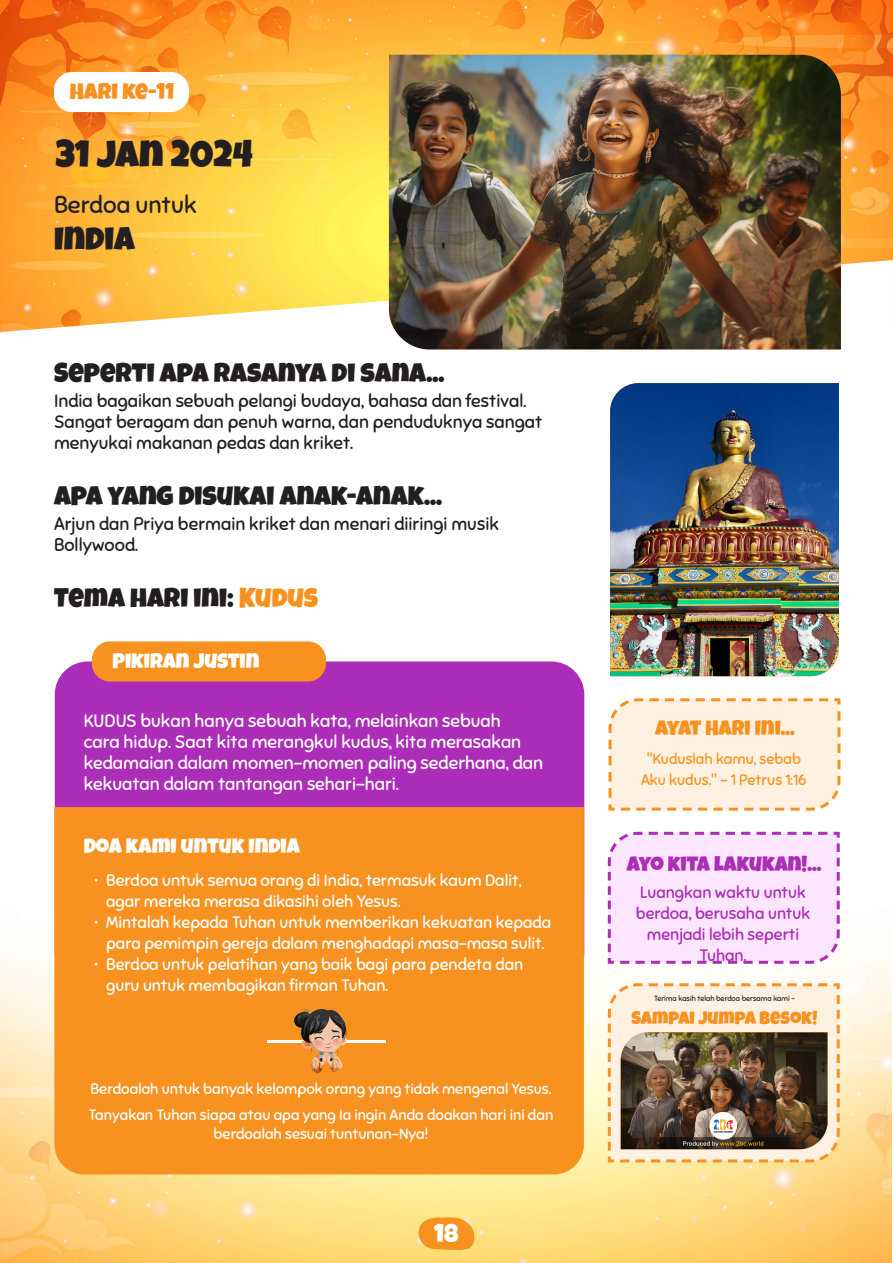
<style>
.page{position:relative;width:893px;height:1263px;background:#fff}
.page>*{position:absolute;margin:0;border:0;box-sizing:border-box;transform-origin:0 0}
.Date{font:37.5px "Luckiest Guy";color:#231f20}
.City_Name{font:33px "Luckiest Guy";color:#231f20}
.Header_3{font:27px "Luckiest Guy";color:#231f20}
.t1{font:25.5px "Luckiest Guy";color:#fff}
.Praying_for{font:24px "Sniglet";color:#231f20}
.Header_3-2{font:22.5px "Luckiest Guy";color:#f79220}
.Justin_s_thoughts{font:21px "Luckiest Guy";color:#fff}
.Today_s_Verse{font:21px "Luckiest Guy";color:#ac2db7}
.Today_s_Verse-2{font:21px "Luckiest Guy";color:#f79220}
.t2{font:18px/21px "Sniglet";color:#231f20}
.t3{font:18px/21px "Sniglet";color:#fff}
.Today_s_Verse-3{font:18px "Luckiest Guy";color:#f79220}
.t4{font:16.5px/21px "Sniglet";color:#fff}
.Bible_Verse_2{font:16.5px/21px "Sniglet";color:#ac2db7;text-align:center}
.t5{font:15px/25.5px "Sniglet";color:#fff}
.Bible_Verse_2-2{font:15px/21px "Sniglet";color:#f79220;text-align:center}
.Bible_Verse_2-3{font:7.5px "Sniglet";color:#231f20}
.s1{color:#f79220}
</style>
<div class="page">
<img style="left:0;top:739px;width:891px;height:524px">
<svg style="left:415px;top:1215px;width:61px;height:37px;background:#f9aa40"></svg>
<img style="left:0;top:0;width:892px;height:332px">
<div style="left:55px;top:661px;width:529px;height:146px;background:#ac2db7"></div>
<img style="left:389px;top:55px;width:452px;height:294px">
<div style="left:54px;top:72px;width:135px;height:40px;background:#fff;border-radius:18px"></div>
<div style="left:92px;top:641px;width:234px;height:40px;background:#f79220;border-radius:18px"></div>
<div style="left:54px;top:807px;width:530px;height:367px;background:#f79220"></div>
<hr style="left:267px;top:1040px;width:118px;height:2px;background:#fff">
<img style="left:294px;top:1009px;width:53px;height:64px">
<img style="left:610px;top:383px;width:229px;height:293px">
<svg style="left:607px;top:698px;width:235px;height:114px;background:#feeddb"></svg>
<svg style="left:606px;top:830px;width:235px;height:135px;background:#f9dffb"></svg>
<svg style="left:606px;top:982px;width:235px;height:182px;background:#fde8ce"></svg>
<img style="left:621px;top:1032px;width:206px;height:117px">
<svg style="left:892px;top:0;width:1px;height:261px"></svg>
<p class="Header_3-2" style="left:70px;top:76px;width:106px">HARI KE-11</p>
<p class="Date" style="left:56px;top:129px;width:199px">31 JAN 2024</p>
<p class="Praying_for" style="left:54px;top:191px;width:144px">Berdoa untuk</p>
<p class="City_Name" style="left:54px;top:217px;width:82px">INDIA</p>
<p class="Header_3" style="left:54px;top:355px;width:392px">SEPERTI APA RASANYA DI SANA...</p>
<p class="t2" style="left:54px;top:391px;width:490px">India bagaikan sebuah pelangi budaya, bahasa dan festival.<br>Sangat beragam dan penuh warna, dan penduduknya sangat menyukai makanan pedas dan kriket.</p>
<p class="Header_3" style="left:54px;top:478px;width:389px">APA YANG DISUKAI ANAK-ANAK...</p>
<p class="t2" style="left:54px;top:514px;width:446px">Arjun dan Priya bermain kriket dan menari diiringi musik<br>Bollywood.</p>
<p class="Header_3" style="left:54px;top:580px;width:266px">TEMA HARI INI: <span class="s1">KUDUS</span></p>
<p class="Justin_s_thoughts" style="left:112px;top:647px;width:148px">PIKIRAN JUSTIN</p>
<p class="t3" style="left:84px;top:710px;width:461px">KUDUS bukan hanya sebuah kata, melainkan sebuah<br>cara hidup. Saat kita merangkul kudus, kita merasakan kedamaian dalam momen-momen paling sederhana, dan kekuatan dalam tantangan sehari-hari.</p>
<p class="Justin_s_thoughts" style="left:84px;top:832px;width:218px">DOA KAMI UNTUK INDIA</p>
<p class="t4" style="left:106px;top:870px;width:417px;text-indent:-12px">• Berdoa untuk semua orang di India, termasuk kaum Dalit, agar mereka merasa dikasihi oleh Yesus.</p>
<p class="t4" style="left:94px;top:912px;width:459px;text-align:center">• Mintalah kepada Tuhan untuk memberikan kekuatan kepada para pemimpin gereja dalam menghadapi masa-masa sulit.</p>
<p class="t4" style="left:106px;top:954px;width:419px;text-indent:-12px">• Berdoa untuk pelatihan yang baik bagi para pendeta dan guru untuk membagikan firman Tuhan.</p>
<p class="t5" style="left:88px;top:1076px;width:466px">Berdoalah untuk banyak kelompok orang yang tidak mengenal Yesus.<br>Tanyakan Tuhan siapa atau apa yang Ia ingin Anda doakan hari ini dan</p>
<p class="t5" style="left:214px;top:1121px;width:216px">berdoalah sesuai tuntunan-Nya!</p>
<h3 class="t1" style="left:434px;top:1216px;width:26px">18</h3>
<p class="Today_s_Verse-2" style="left:655px;top:713px;width:141px">AYAT HARI INI...</p>
<p class="Bible_Verse_2-2" style="left:641px;top:748px;width:167px">"Kuduslah kamu, sebab<br>Aku kudus." - 1 Petrus 1:16</p>
<p class="Today_s_Verse" style="left:627px;top:850px;width:196px">AYO KITA LAKUKAN!...</p>
<p class="Bible_Verse_2" style="left:636px;top:881px;width:176px">Luangkan waktu untuk berdoa, berusaha untuk menjadi lebih seperti<br>Tuhan.</p>
<p class="Bible_Verse_2-3" style="left:654px;top:993px;width:143px">Terima kasih telah berdoa bersama kami -</p>
<p class="Today_s_Verse-3" style="left:632px;top:1005px;width:187px">SAMPAI JUMPA BESOK!</p>
</div>
